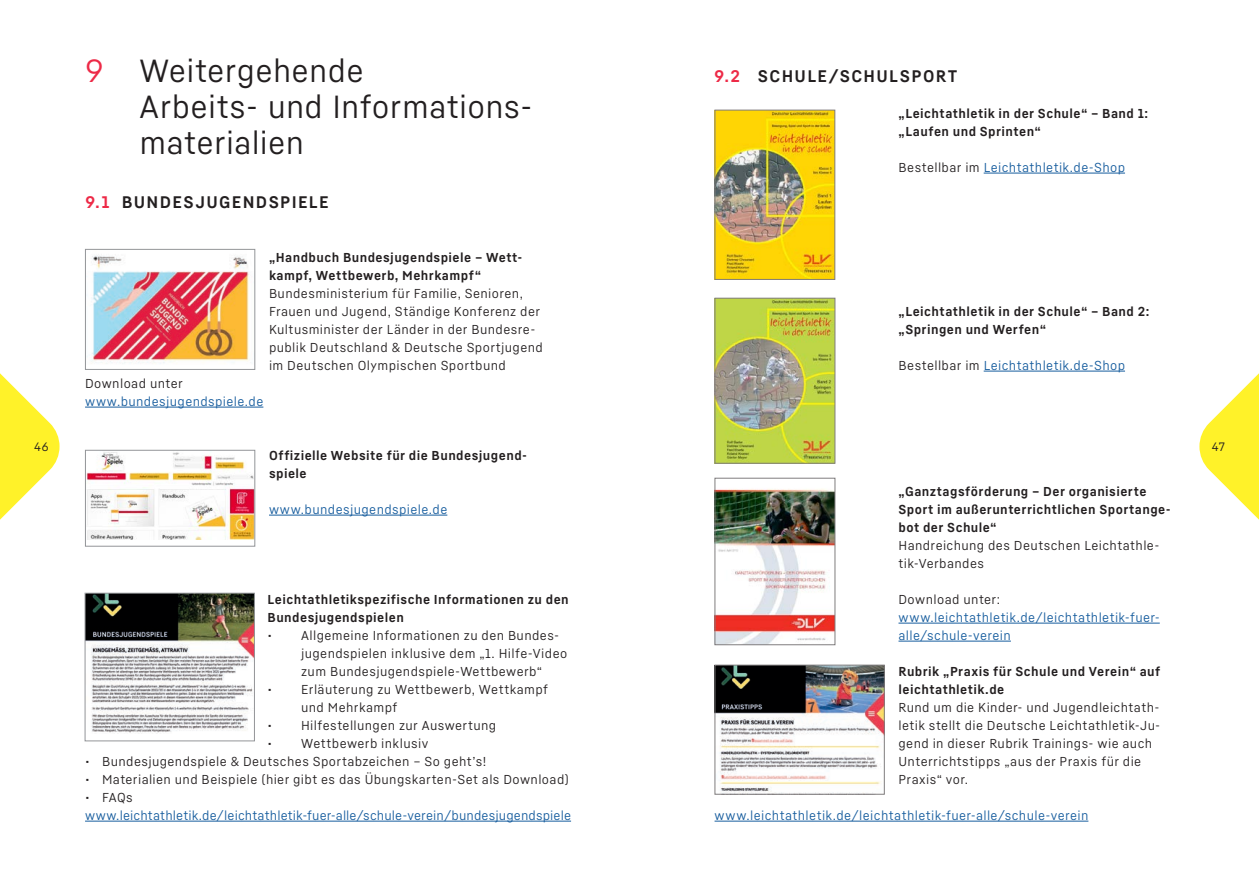
<style>
.page{position:relative;width:1259px;height:893px;background:#fff}
.page>*{position:absolute;margin:0;border:0;box-sizing:border-box;transform-origin:0 0}
.t1{font:31.5px/36px "Fabrikat Normal";letter-spacing:.01em;color:#231f20}
.t2{font:700 16.5px "Fabrikat Normal";letter-spacing:.08em;color:#231f20}
.t3{font:12.75px/18px "Fabrikat Normal";letter-spacing:.03em;color:#231f20}
.t4{font:700 12.75px/18px "Fabrikat Normal";letter-spacing:.035em;color:#231f20}
.t5{font:12.75px/18px "Fabrikat Normal";letter-spacing:.03em;color:#175d9e}
.t6{font:12.75px "Fabrikat Normal";letter-spacing:.01em;color:#175d9e}
.t7{font:12px "Fabrikat Normal";color:#231f20}
.s1{color:#ed2a47}
.s2{color:#231f20}
</style>
<div class="page">
<svg style="left:0;top:373px;width:60px;height:147px"></svg>
<svg style="left:1199px;top:373px;width:60px;height:147px"></svg>
<hr style="left:85px;top:821px;width:486px;height:1px;background:#175d9e">
<img style="left:87px;top:255px;width:162px;height:109px">
<div style="left:85px;top:249px;width:170px;height:121px;border:1px solid #939598"></div>
<img style="left:87px;top:452px;width:166px;height:87px">
<div style="left:85px;top:450px;width:170px;height:97px;border:1px solid #939598"></div>
<img style="left:87px;top:595px;width:166px;height:138px">
<div style="left:85px;top:593px;width:170px;height:148px;border:1px solid #939598"></div>
<img style="left:716px;top:112px;width:117px;height:166px">
<div style="left:714px;top:110px;width:121px;height:170px;border:1px solid #807d7e"></div>
<img style="left:716px;top:300px;width:117px;height:162px">
<div style="left:714px;top:298px;width:121px;height:166px;border:1px solid #807d7e"></div>
<img style="left:716px;top:489px;width:117px;height:154px">
<div style="left:714px;top:478px;width:121px;height:167px;border:1px solid #807d7e"></div>
<hr style="left:85px;top:407px;width:178px;height:1px;background:#175d9e">
<hr style="left:269px;top:515px;width:178px;height:1px;background:#175d9e">
<hr style="left:983px;top:173px;width:142px;height:1px;background:#175d9e">
<hr style="left:983px;top:371px;width:142px;height:1px;background:#175d9e">
<hr style="left:898px;top:623px;width:261px;height:1px;background:#175d9e">
<hr style="left:898px;top:641px;width:113px;height:1px;background:#175d9e">
<img style="left:716px;top:667px;width:166px;height:126px">
<div style="left:714px;top:665px;width:170px;height:130px;border:1px solid #807d7e"></div>
<hr style="left:714px;top:821px;width:374px;height:1px;background:#175d9e">
<h1 class="t1" style="left:139px;top:51px;width:395px;text-indent:-54px"><span class="s1">9</span> Weitergehende<br>Arbeits- und Informations&shy;materialien</h1>
<p class="t2" style="left:85px;top:191px;width:245px"><span class="s1">9.1</span> BUNDESJUGENDSPIELE</p>
<p class="t4" style="left:269px;top:248px;width:255px">„Handbuch Bundesjugendspiele – Wett&shy;kampf, Wettbewerb, Mehrkampf“</p>
<p class="t3" style="left:269px;top:284px;width:275px">Bundesministerium für Familie, Senioren, Frauen und Jugend, Ständige Konferenz der Kultusminister der Länder in der Bundesre&shy;publik Deutschland &amp; Deutsche Sportjugend im Deutschen Olympischen Sportbund</p>
<p class="t3" style="left:85px;top:374px;width:99px">Download unter</p>
<p class="t5" style="left:85px;top:392px;width:180px">www.bundesjugendspiele.de</p>
<p class="t2" style="left:714px;top:65px;width:244px"><span class="s1">9.2</span> SCHULE/SCHULSPORT</p>
<p class="t4" style="left:898px;top:104px;width:251px">„Leichtathletik in der Schule“ – Band 1: „Laufen und Sprinten“</p>
<p class="t5" style="left:898px;top:158px;width:228px"><span class="s2">Bestellbar im</span> Leichtathletik.de-Shop</p>
<p class="t4" style="left:898px;top:302px;width:252px">„Leichtathletik in der Schule“ – Band 2: „Springen und Werfen“</p>
<p class="t5" style="left:898px;top:356px;width:228px"><span class="s2">Bestellbar im</span> Leichtathletik.de-Shop</p>
<p class="t7" style="left:34px;top:439px;width:16px">46</p>
<p class="t7" style="left:1212px;top:439px;width:14px">47</p>
<p class="t4" style="left:269px;top:446px;width:260px">Offizielle Website für die Bundesjugend&shy;spiele</p>
<p class="t5" style="left:269px;top:500px;width:180px">www.bundesjugendspiele.de</p>
<p class="t4" style="left:898px;top:482px;width:274px">„Ganztagsförderung – Der organisierte<br>Sport im außerunterrichtlichen Sportange&shy;bot der Schule“</p>
<p class="t3" style="left:898px;top:536px;width:262px">Handreichung des Deutschen Leichtathle&shy;tik-Verbandes</p>
<p class="t3" style="left:898px;top:590px;width:103px">Download unter:</p>
<p class="t5" style="left:898px;top:608px;width:263px">www.leichtathletik.de/leichtathletik-fuer&shy;alle/schule-verein</p>
<p class="t4" style="left:898px;top:662px;width:263px">Rubrik „Praxis für Schule und Verein“ auf leichtathletik.de</p>
<p class="t3" style="left:898px;top:698px;width:263px">Rund um die Kinder- und Jugendleichtath&shy;letik stellt die Deutsche Leichtathletik-Ju&shy;gend in dieser Rubrik Trainings- wie auch Unterrichtstipps „aus der Praxis für die Praxis“ vor.</p>
<p class="t5" style="left:714px;top:806px;width:375px">www.leichtathletik.de/leichtathletik-fuer-alle/schule-verein</p>
<p class="t4" style="left:267px;top:590px;width:303px">Leichtathletikspezifische Informationen zu den<br>Bundesjugendspielen</p>
<p class="t3" style="left:301px;top:626px;width:268px;text-indent:-34px">• Allgemeine Informationen zu den Bundes&shy;jugendspielen inklusive dem „1. Hilfe-Video zum Bundesjugendspiele-Wettbewerb“</p>
<p class="t3" style="left:301px;top:680px;width:248px;text-indent:-34px">• Erläuterung zu Wettbewerb, Wettkampf und Mehrkampf</p>
<p class="t3" style="left:267px;top:716px;width:230px">• Hilfestellungen zur Auswertung</p>
<p class="t3" style="left:267px;top:734px;width:162px">• Wettbewerb inklusiv</p>
<p class="t3" style="left:85px;top:752px;width:402px">• Bundesjugendspiele &amp; Deutsches Sportabzeichen – So geht’s!</p>
<p class="t3" style="left:85px;top:770px;width:485px">• Materialien und Beispiele (hier gibt es das Übungskarten-Set als Download)</p>
<p class="t3" style="left:85px;top:788px;width:49px">• FAQs</p>
<p class="t6" style="left:85px;top:807px;width:487px">www.leichtathletik.de/leichtathletik-fuer-alle/schule-verein/bundesjugendspiele</p>
</div>
